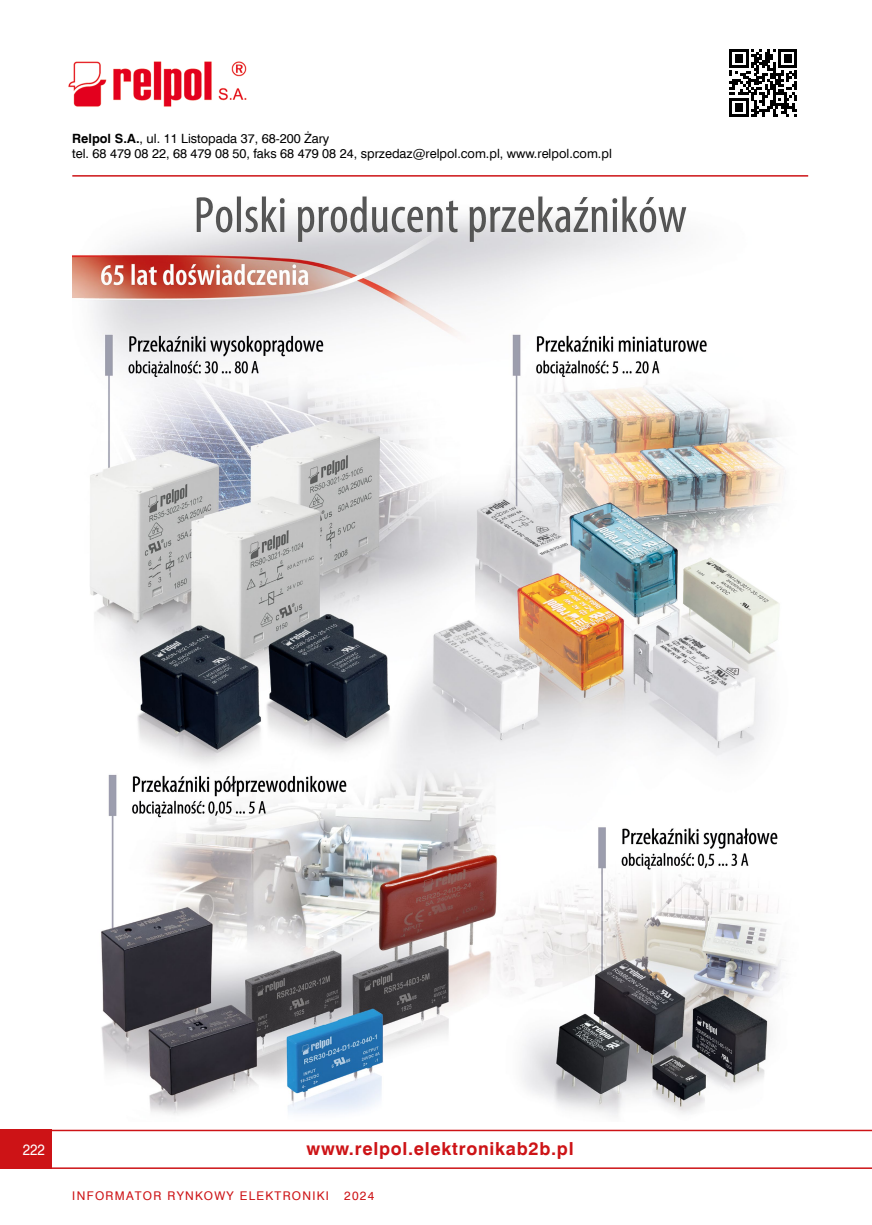
<style>
.page{position:relative;width:872px;height:1225px;background:#fff}
.page>*{position:absolute;margin:0;border:0;box-sizing:border-box;transform-origin:0 0}
.t1{font:700 18px "Swis 721 EU";letter-spacing:.04em;color:#cd1316}
.t2{font:15px "Swis 721 EU";color:#fff;scale:.9 1}
.t3{font:12.75px/15px "Swis 721 EU";color:#000}
.t4{font:12px "Swis 721 EU";letter-spacing:.11em;color:#cd1316}
.s1{font-weight:700}
</style>
<div class="page">
<div style="left:0;top:1129px;width:51px;height:40px;background:#cd1316"></div>
<hr style="left:72px;top:175px;width:736px;height:2px;background:#cd1316">
<hr style="left:51px;top:1129px;width:821px;height:2px;background:#cd1316">
<hr style="left:51px;top:1167px;width:821px;height:2px;background:#cd1316">
<img style="left:68px;top:61px;width:179px;height:46px">
<svg style="left:729px;top:49px;width:68px;height:68px"></svg>
<img style="left:72px;top:196px;width:713px;height:920px">
<p class="t3" style="left:72px;top:131px;width:541px"><span class="s1">Relpol S.A.</span>, ul. 11 Listopada 37, 68-200 Żary<br>tel. 68 479 08 22, 68 479 08 50, faks 68 479 08 24, sprzedaz@relpol.com.pl, www.relpol.com.pl</p>
<p class="t2" style="left:23px;top:1140px;width:26px">222</p>
<h1 class="t1" style="left:306px;top:1137px;width:268px">www.relpol.elektronikab2b.pl</h1>
<p class="t4" style="left:72px;top:1188px;width:258px">INFORMATOR RYNKOWY ELEKTRONIKI</p>
<p class="t4" style="left:344px;top:1188px;width:32px">2024</p>
</div>
